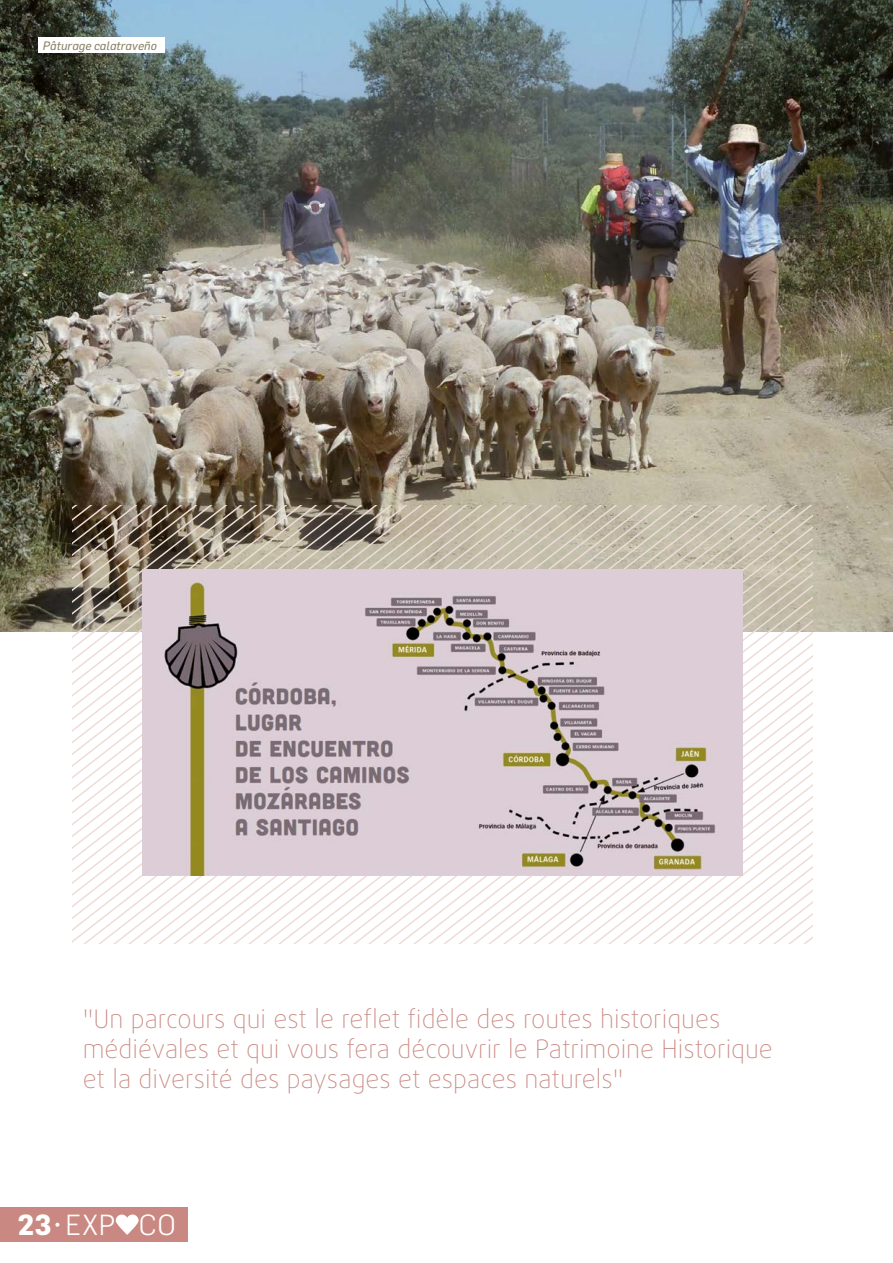
<style>
.page{position:relative;width:893px;height:1263px;background:#fff}
.page>*{position:absolute;margin:0;border:0;box-sizing:border-box;transform-origin:0 0}
.t1{font:300 28.5px "Flama";color:#fff}
.t2{font:100 25.5px/30px "Daxline Pro";color:#c98982}
.t3{font:italic 12px "Flama";color:#8b8268}
.s1{font-weight:700}
</style>
<div class="page">
<img style="left:0;top:0;width:893px;height:631px">
<svg style="left:72px;top:505px;width:740px;height:438px"></svg>
<img style="left:142px;top:570px;width:600px;height:306px">
<div style="left:0;top:1208px;width:188px;height:34px;background:#c98982"></div>
<div style="left:38px;top:38px;width:127px;height:15px;background:#fff"></div>
<svg style="left:116px;top:1214px;width:23px;height:21px"></svg>
<svg style="left:55px;top:1223px;width:4px;height:4px"></svg>
<p class="t3" style="left:43px;top:38px;width:115px">Pâturage calatraveño</p>
<p class="t2" style="left:83px;top:1004px;width:692px">"Un parcours qui est le reflet fidèle des routes historiques médiévales et qui vous fera découvrir le Patrimoine Historique et la diversité des paysages et espaces naturels"</p>
<p class="t1" style="left:18px;top:1207px;width:160px"><span class="s1">23</span> EXP CO</p>
</div>
